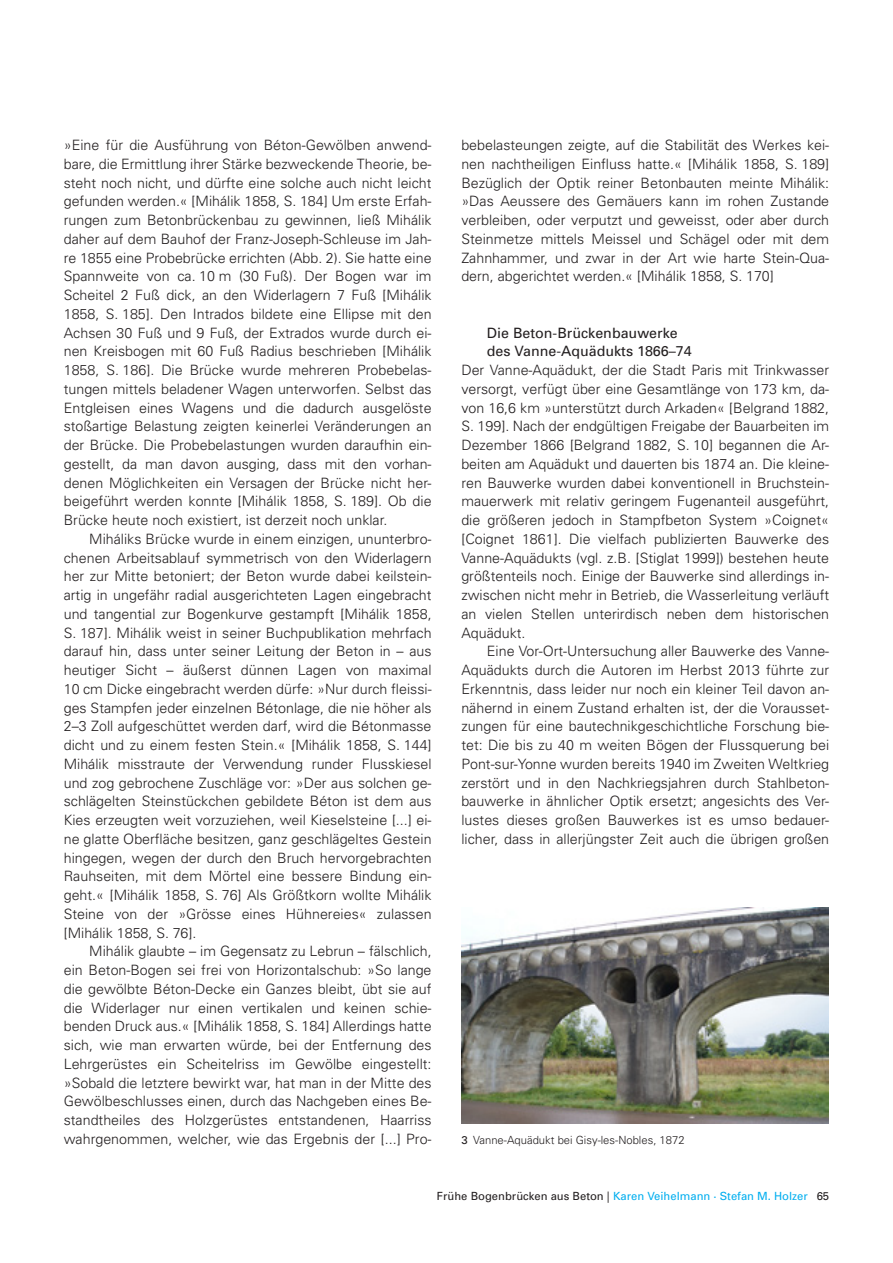
<style>
.page{position:relative;width:893px;height:1263px;background:#fff}
.page>*{position:absolute;margin:0;border:0;box-sizing:border-box;transform-origin:0 0}
.Doku_Fließtext{font:300 14.25px/18.8px "Univers";color:#231f20;text-align:justify}
.Doku_Fließtext_ohne{font:300 14.25px/18.8px "Univers";color:#231f20;text-align:justify}
.Doku_Zwischenhead_sc{font:14.25px/18.8px "Univers";color:#231f20}
.Doku_Kolumnentitel{font:11.25px "Univers";color:#00aeef}
.Doku_Abb__Bildbeschr{font:300 11.25px "Univers";color:#231f20}
.t1{font:11.25px "Univers";color:#231f20}
.s1{font-weight:400}
.s2{color:#231f20}
</style>
<div class="page">
<img style="left:461px;top:908px;width:367px;height:216px">
<p class="Doku_Fließtext" style="left:64px;top:136px;width:369px">»Eine für die Ausführung von Béton-Gewölben anwend&shy;bare, die Ermittlung ihrer Stärke bezweckende Theorie, be&shy;steht noch nicht, und dürfte eine solche auch nicht leicht gefunden werden.« [Mihálik 1858, S. 184] Um erste Erfah&shy;rungen zum Betonbrückenbau zu gewinnen, ließ Mihálik daher auf dem Bauhof der Franz-Joseph-Schleuse im Jah&shy;re 1855 eine Probebrücke errichten (Abb. 2). Sie hatte eine Spannweite von ca. 10 m (30 Fuß). Der Bogen war im Scheitel 2 Fuß dick, an den Widerlagern 7 Fuß [Mihálik 1858, S. 185]. Den Intrados bildete eine Ellipse mit den Achsen 30 Fuß und 9 Fuß, der Extrados wurde durch ei&shy;nen Kreisbogen mit 60 Fuß Radius beschrieben [Mihálik 1858, S. 186]. Die Brücke wurde mehreren Probebelas&shy;tungen mittels beladener Wagen unterworfen. Selbst das Entgleisen eines Wagens und die dadurch ausgelöste stoßartige Belastung zeigten keinerlei Veränderungen an der Brücke. Die Probebelastungen wurden daraufhin ein&shy;gestellt, da man davon ausging, dass mit den vorhan&shy;denen Möglichkeiten ein Versagen der Brücke nicht her&shy;beigeführt werden konnte [Mihálik 1858, S. 189]. Ob die Brücke heute noch existiert, ist derzeit noch unklar.</p>
<p class="Doku_Fließtext" style="left:64px;top:529px;width:369px;text-indent:26px">Miháliks Brücke wurde in einem einzigen, ununterbro&shy;chenen Arbeitsablauf symmetrisch von den Widerlagern her zur Mitte betoniert; der Beton wurde dabei keilstein&shy;artig in ungefähr radial ausgerichteten Lagen eingebracht und tangential zur Bogenkurve gestampft [Mihálik 1858, S. 187]. Mihálik weist in seiner Buchpublikation mehrfach darauf hin, dass unter seiner Leitung der Beton in – aus heutiger Sicht – äußerst dünnen Lagen von maximal 10 cm Dicke eingebracht werden dürfe: »Nur durch fleissi&shy;ges Stampfen jeder einzelnen Bétonlage, die nie höher als 2–3 Zoll aufgeschüttet werden darf, wird die Bétonmasse dicht und zu einem festen Stein.« [Mihálik 1858, S. 144] Mihálik misstraute der Verwendung runder Flusskiesel und zog gebrochene Zuschläge vor: »Der aus solchen ge&shy;schlägelten Steinstückchen gebildete Béton ist dem aus Kies erzeugten weit vorzuziehen, weil Kieselsteine [...] ei&shy;ne glatte Oberfläche besitzen, ganz geschlägeltes Gestein hingegen, wegen der durch den Bruch hervorgebrachten Rauhseiten, mit dem Mörtel eine bessere Bindung ein&shy;geht.« [Mihálik 1858, S. 76] Als Größtkorn wollte Mihálik Steine von der »Grösse eines Hühnereies« zulassen [Mihálik 1858, S. 76].</p>
<p class="Doku_Fließtext" style="left:64px;top:942px;width:369px;text-indent:26px">Mihálik glaubte – im Gegensatz zu Lebrun – fälschlich, ein Beton-Bogen sei frei von Horizontalschub: »So lange die gewölbte Béton-Decke ein Ganzes bleibt, übt sie auf die Widerlager nur einen vertikalen und keinen schie&shy;benden Druck aus.« [Mihálik 1858, S. 184] Allerdings hatte sich, wie man erwarten würde, bei der Entfernung des Lehrgerüstes ein Scheitelriss im Gewölbe eingestellt: »Sobald die letztere bewirkt war, hat man in der Mitte des Gewölbeschlusses einen, durch das Nachgeben eines Be&shy;standtheiles des Holzgerüstes entstandenen, Haarriss wahrgenommen, welcher, wie das Ergebnis der [...] Pro-</p>
<p class="Doku_Fließtext" style="left:461px;top:136px;width:369px">bebelasteungen zeigte, auf die Stabilität des Werkes kei&shy;nen nachtheiligen Einfluss hatte.« [Mihálik 1858, S. 189] Bezüglich der Optik reiner Betonbauten meinte Mihálik: »Das Aeussere des Gemäuers kann im rohen Zustande verbleiben, oder verputzt und geweisst, oder aber durch Steinmetze mittels Meissel und Schägel oder mit dem Zahnhammer, und zwar in der Art wie harte Stein-Qua&shy;dern, abgerichtet werden.« [Mihálik 1858, S. 170]</p>
<p class="Doku_Zwischenhead_sc" style="left:487px;top:323px;width:206px">Die Beton-Brückenbauwerke des Vanne-Aquädukts 1866–74</p>
<p class="Doku_Fließtext_ohne" style="left:461px;top:361px;width:369px">Der Vanne-Aquädukt, der die Stadt Paris mit Trinkwasser versorgt, verfügt über eine Gesamtlänge von 173 km, da&shy;von 16,6 km »unterstützt durch Arkaden« [Belgrand 1882, S. 199]. Nach der endgültigen Freigabe der Bauarbeiten im Dezember 1866 [Belgrand 1882, S. 10] begannen die Ar&shy;beiten am Aquädukt und dauerten bis 1874 an. Die kleine&shy;ren Bauwerke wurden dabei konventionell in Bruchstein&shy;mauerwerk mit relativ geringem Fugenanteil ausgeführt, die größeren jedoch in Stampfbeton System »Coignet« [Coignet 1861]. Die vielfach publizierten Bauwerke des Vanne-Aquädukts (vgl. z.B. [Stiglat 1999]) bestehen heute größtenteils noch. Einige der Bauwerke sind allerdings in&shy;zwischen nicht mehr in Betrieb, die Wasserleitung verläuft an vielen Stellen unterirdisch neben dem historischen Aquädukt.</p>
<p class="Doku_Fließtext" style="left:461px;top:642px;width:369px;text-indent:26px">Eine Vor-Ort-Untersuchung aller Bauwerke des Vanne-Aquädukts durch die Autoren im Herbst 2013 führte zur Erkenntnis, dass leider nur noch ein kleiner Teil davon an&shy;nähernd in einem Zustand erhalten ist, der die Vorausset&shy;zungen für eine bautechnikgeschichtliche Forschung bie&shy;tet: Die bis zu 40 m weiten Bögen der Flussquerung bei Pont-sur-Yonne wurden bereits 1940 im Zweiten Weltkrieg zerstört und in den Nachkriegsjahren durch Stahlbeton&shy;bauwerke in ähnlicher Optik ersetzt; angesichts des Ver&shy;lustes dieses großen Bauwerkes ist es umso bedauer&shy;licher, dass in allerjüngster Zeit auch die übrigen großen</p>
<p class="Doku_Abb__Bildbeschr" style="left:461px;top:1133px;width:225px"><span class="s1">3</span> Vanne-Aquädukt bei Gisy-les-Nobles, 1872</p>
<p class="Doku_Kolumnentitel" style="left:437px;top:1189px;width:372px"><span class="s2">Frühe Bogenbrücken aus Beton |</span> Karen Veihelmann · Stefan M. Holzer</p>
<p class="t1" style="left:817px;top:1189px;width:14px">65</p>
</div>
